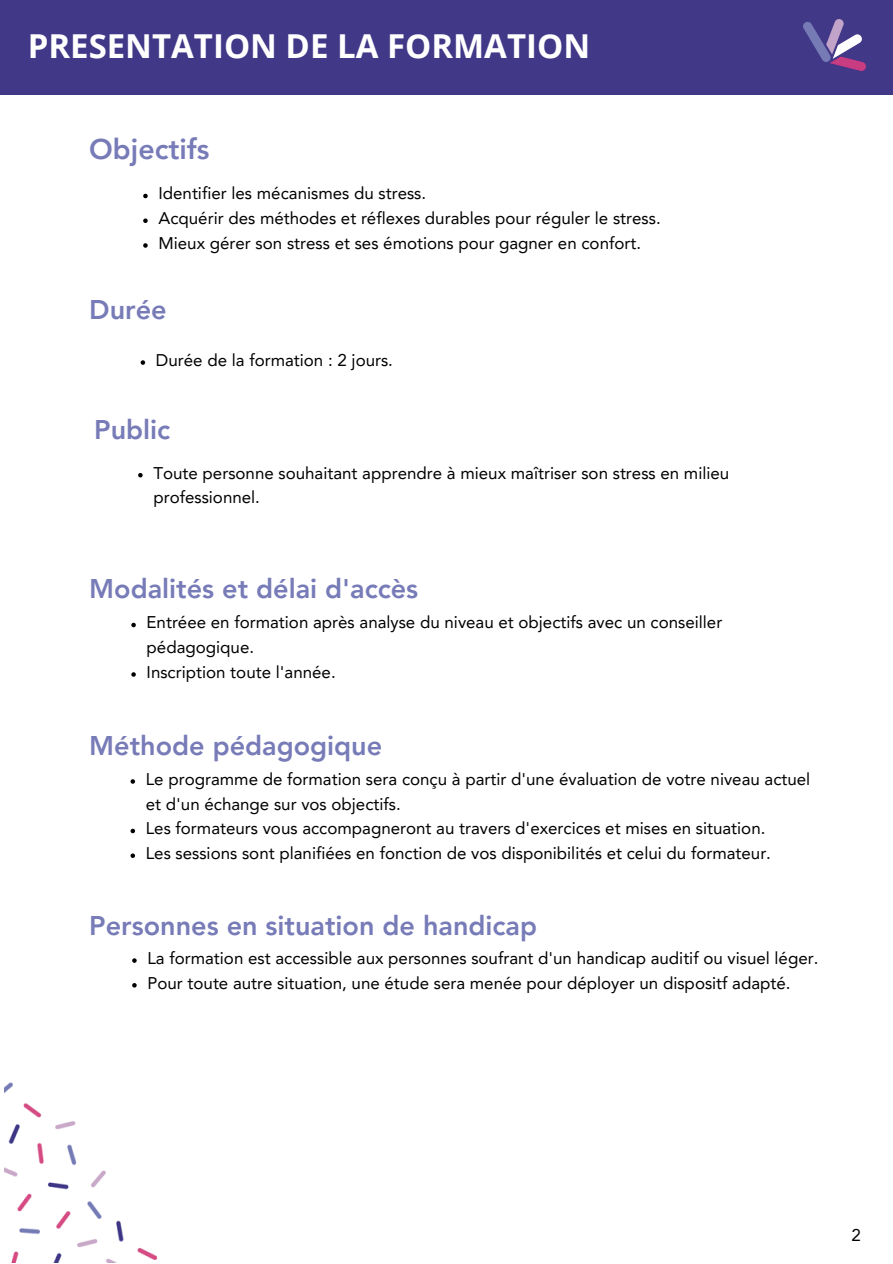
<style>
.page{position:relative;width:893px;height:1264px;background:#fff}
.page>*{position:absolute;margin:0;border:0;box-sizing:border-box;transform-origin:0 0}
.t1{font:700 33px "Open Sans";color:#fff}
.t2{font:800 28.5px "Avenir LT Pro";color:#777bb7}
.t3{font:800 27px "Avenir LT Pro";color:#777bb7}
.t4{font:16.95px/24.8px "Avenir LT Pro";color:#000}
</style>
<div class="page">
<img style="left:4px;top:1082px;width:154px;height:179px">
<div style="left:0;top:0;width:892px;height:94px;background:#423888"></div>
<img style="left:803px;top:19px;width:62px;height:52px">
<svg style="left:143px;top:194px;width:5px;height:4px"></svg>
<svg style="left:143px;top:218px;width:5px;height:5px"></svg>
<svg style="left:143px;top:243px;width:5px;height:5px"></svg>
<svg style="left:138px;top:473px;width:5px;height:4px"></svg>
<svg style="left:141px;top:360px;width:4px;height:5px"></svg>
<svg style="left:132px;top:958px;width:5px;height:4px"></svg>
<svg style="left:132px;top:983px;width:5px;height:4px"></svg>
<svg style="left:131px;top:622px;width:5px;height:5px"></svg>
<svg style="left:131px;top:672px;width:5px;height:4px"></svg>
<svg style="left:130px;top:779px;width:5px;height:4px"></svg>
<svg style="left:130px;top:828px;width:5px;height:5px"></svg>
<svg style="left:130px;top:853px;width:5px;height:5px"></svg>
<p class="t1" style="left:28px;top:23px;width:564px">PRESENTATION DE LA FORMATION</p>
<p class="t2" style="left:89px;top:137px;width:122px">Objectifs</p>
<p class="t4" style="left:158px;top:183px;width:269px">Identifier les mécanismes du stress.</p>
<p class="t4" style="left:158px;top:207px;width:503px">Acquérir des méthodes et réflexes durables pour réguler le stress.</p>
<p class="t4" style="left:158px;top:232px;width:484px">Mieux gérer son stress et ses émotions pour gagner en confort.</p>
<p class="t3" style="left:89px;top:298px;width:79px">Durée</p>
<p class="t4" style="left:156px;top:349px;width:238px">Durée de la formation : 2 jours.</p>
<p class="t3" style="left:94px;top:418px;width:77px">Public</p>
<p class="t4" style="left:153px;top:462px;width:577px">Toute personne souhaitant apprendre à mieux maîtriser son stress en milieu professionnel.</p>
<p class="t3" style="left:89px;top:577px;width:330px">Modalités et délai d'accès</p>
<p class="t4" style="left:147px;top:611px;width:577px">Entréee en formation après analyse du niveau et objectifs avec un conseiller pédagogique.</p>
<p class="t4" style="left:147px;top:661px;width:190px">Inscription toute l'année.</p>
<p class="t3" style="left:89px;top:734px;width:294px">Méthode pédagogique</p>
<p class="t4" style="left:146px;top:768px;width:666px">Le programme de formation sera conçu à partir d'une évaluation de votre niveau actuel et d'un échange sur vos objectifs.</p>
<p class="t4" style="left:146px;top:817px;width:621px">Les formateurs vous accompagneront au travers d'exercices et mises en situation.</p>
<p class="t4" style="left:146px;top:842px;width:626px">Les sessions sont planifiées en fonction de vos disponibilités et celui du formateur.</p>
<p class="t3" style="left:89px;top:914px;width:449px">Personnes en situation de handicap</p>
<p class="t4" style="left:147px;top:947px;width:672px">La formation est accessible aux personnes soufrant d'un handicap auditif ou visuel léger.</p>
<p class="t4" style="left:147px;top:971px;width:644px">Pour toute autre situation, une étude sera menée pour déployer un dispositf adapté.</p>
<p class="t4" style="left:851px;top:1224px;width:11px">2</p>
</div>
